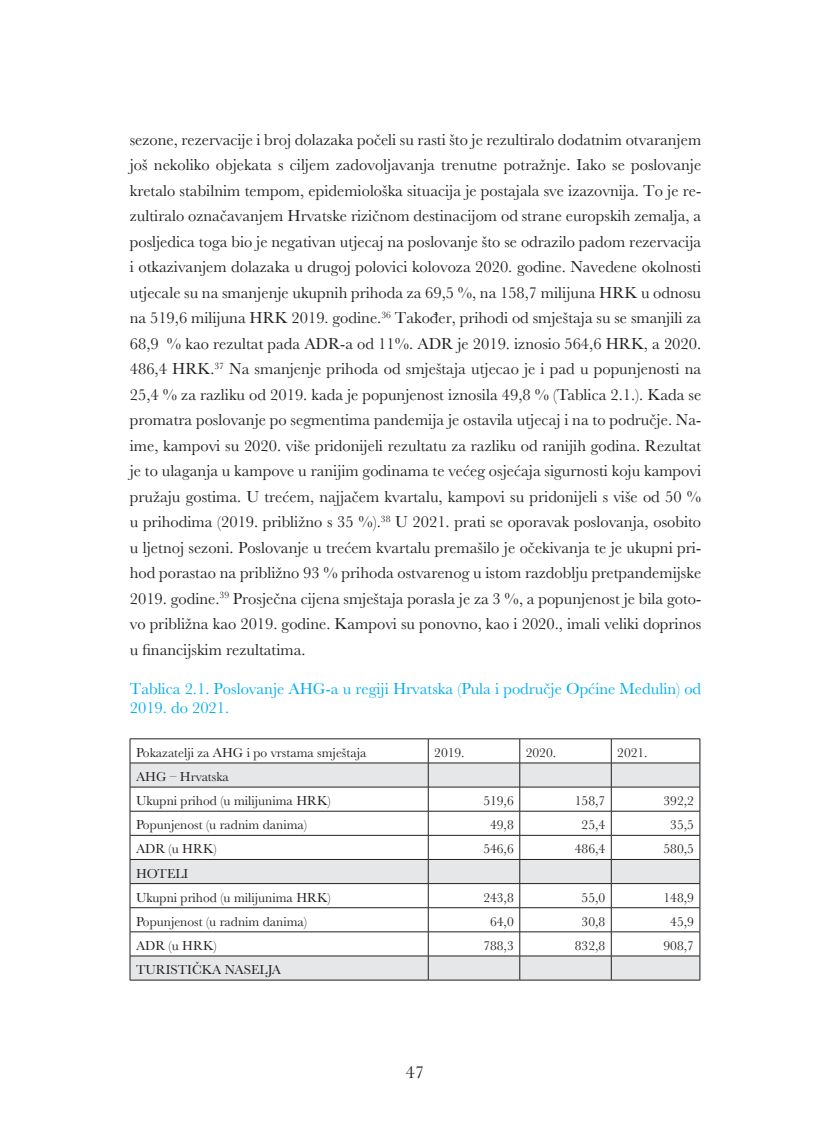
<style>
.page{position:relative;width:830px;height:1127px;background:#fff}
.page>*{position:absolute;margin:0;border:0;box-sizing:border-box;transform-origin:0 0}
.t1{font:18px "Baskerville";color:#231f20}
.t2{font:16.5px/25.5px "Baskerville";color:#231f20;text-align:justify}
.t3{font:16.5px/19.5px "Baskerville";color:#00aeef}
.t4{font:13.5px "Baskerville";color:#231f20}
</style>
<div class="page">
<svg style="left:131px;top:764px;width:568px;height:216px"></svg>
<hr style="left:130px;top:738px;width:298px;height:1px;background:#231f20">
<hr style="left:428px;top:738px;width:91px;height:1px;background:#231f20">
<hr style="left:519px;top:738px;width:92px;height:1px;background:#231f20">
<hr style="left:611px;top:738px;width:88px;height:1px;background:#231f20">
<hr style="left:130px;top:763px;width:298px;height:1px;background:#231f20">
<hr style="left:428px;top:763px;width:91px;height:1px;background:#231f20">
<hr style="left:519px;top:763px;width:92px;height:1px;background:#231f20">
<hr style="left:611px;top:763px;width:88px;height:1px;background:#231f20">
<hr style="left:130px;top:787px;width:298px;height:1px;background:#231f20">
<hr style="left:428px;top:787px;width:91px;height:1px;background:#231f20">
<hr style="left:519px;top:787px;width:92px;height:1px;background:#231f20">
<hr style="left:611px;top:787px;width:88px;height:1px;background:#231f20">
<hr style="left:130px;top:811px;width:298px;height:1px;background:#231f20">
<hr style="left:428px;top:811px;width:91px;height:1px;background:#231f20">
<hr style="left:519px;top:811px;width:92px;height:1px;background:#231f20">
<hr style="left:611px;top:811px;width:88px;height:1px;background:#231f20">
<hr style="left:130px;top:835px;width:298px;height:1px;background:#231f20">
<hr style="left:428px;top:835px;width:91px;height:1px;background:#231f20">
<hr style="left:519px;top:835px;width:92px;height:1px;background:#231f20">
<hr style="left:611px;top:835px;width:88px;height:1px;background:#231f20">
<hr style="left:130px;top:859px;width:298px;height:1px;background:#231f20">
<hr style="left:428px;top:859px;width:91px;height:1px;background:#231f20">
<hr style="left:519px;top:859px;width:92px;height:1px;background:#231f20">
<hr style="left:611px;top:859px;width:88px;height:1px;background:#231f20">
<hr style="left:130px;top:883px;width:298px;height:1px;background:#231f20">
<hr style="left:428px;top:883px;width:91px;height:1px;background:#231f20">
<hr style="left:519px;top:883px;width:92px;height:1px;background:#231f20">
<hr style="left:611px;top:883px;width:88px;height:1px;background:#231f20">
<hr style="left:130px;top:907px;width:298px;height:1px;background:#231f20">
<hr style="left:428px;top:907px;width:91px;height:1px;background:#231f20">
<hr style="left:519px;top:907px;width:92px;height:1px;background:#231f20">
<hr style="left:611px;top:907px;width:88px;height:1px;background:#231f20">
<hr style="left:130px;top:931px;width:298px;height:1px;background:#231f20">
<hr style="left:428px;top:931px;width:91px;height:1px;background:#231f20">
<hr style="left:519px;top:931px;width:92px;height:1px;background:#231f20">
<hr style="left:611px;top:931px;width:88px;height:1px;background:#231f20">
<hr style="left:130px;top:956px;width:298px;height:1px;background:#231f20">
<svg style="left:130px;top:739px;width:1px;height:241px"></svg>
<hr style="left:428px;top:956px;width:91px;height:1px;background:#231f20">
<svg style="left:428px;top:739px;width:1px;height:241px"></svg>
<hr style="left:519px;top:956px;width:92px;height:1px;background:#231f20">
<svg style="left:519px;top:739px;width:1px;height:241px"></svg>
<hr style="left:611px;top:956px;width:88px;height:1px;background:#231f20">
<svg style="left:610px;top:739px;width:1px;height:241px"></svg>
<svg style="left:699px;top:739px;width:1px;height:241px"></svg>
<hr style="left:130px;top:980px;width:298px;height:1px;background:#231f20">
<hr style="left:428px;top:980px;width:91px;height:1px;background:#231f20">
<hr style="left:519px;top:980px;width:92px;height:1px;background:#231f20">
<hr style="left:611px;top:980px;width:88px;height:1px;background:#231f20">
<p class="t2" style="left:130px;top:127px;width:572px">sezone, rezervacije i broj dolazaka počeli su rasti što je rezultiralo dodatnim otvaranjem još nekoliko objekata s ciljem zadovoljavanja trenutne potražnje. Iako se poslovanje kretalo stabilnim tempom, epidemiološka situacija je postajala sve izazovnija. To je re&shy;zultiralo označavanjem Hrvatske rizičnom destinacijom od strane europskih zemalja, a posljedica toga bio je negativan utjecaj na poslovanje što se odrazilo padom rezervacija i otkazivanjem dolazaka u drugoj polovici kolovoza 2020. godine. Navedene okolnosti utjecale su na smanjenje ukupnih prihoda za 69,5 %, na 158,7 milijuna HRK u odnosu na 519,6 milijuna HRK 2019. godine.<sup>36</sup> Također, prihodi od smještaja su se smanjili za 68,9 % kao rezultat pada ADR-a od 11%. ADR je 2019. iznosio 564,6 HRK, a 2020.<br>486,4 HRK.<sup>37</sup> Na smanjenje prihoda od smještaja utjecao je i pad u popunjenosti na 25,4 % za razliku od 2019. kada je popunjenost iznosila 49,8 % (Tablica 2.1.). Kada se promatra poslovanje po segmentima pandemija je ostavila utjecaj i na to područje. Na&shy;ime, kampovi su 2020. više pridonijeli rezultatu za razliku od ranijih godina. Rezultat je to ulaganja u kampove u ranijim godinama te većeg osjećaja sigurnosti koju kampovi pružaju gostima. U trećem, najjačem kvartalu, kampovi su pridonijeli s više od 50 % u prihodima (2019. približno s 35 %).<sup>38</sup> U 2021. prati se oporavak poslovanja, osobito u ljetnoj sezoni. Poslovanje u trećem kvartalu premašilo je očekivanja te je ukupni pri&shy;hod porastao na približno 93 % prihoda ostvarenog u istom razdoblju pretpandemijske 2019. godine.<sup>39</sup> Prosječna cijena smještaja porasla je za 3 %, a popunjenost je bila goto&shy;vo približna kao 2019. godine. Kampovi su ponovno, kao i 2020., imali veliki doprinos u financijskim rezultatima.</p>
<p class="t3" style="left:130px;top:679px;width:572px">Tablica 2.1. Poslovanje AHG-a u regiji Hrvatska (Pula i područje Općine Medulin) od<br>2019. do 2021.</p>
<p class="t4" style="left:136px;top:744px;width:232px">Pokazatelji za AHG i po vrstama smještaja</p>
<p class="t4" style="left:434px;top:744px;width:32px">2019.</p>
<p class="t4" style="left:525px;top:744px;width:32px">2020.</p>
<p class="t4" style="left:617px;top:744px;width:32px">2021.</p>
<p class="t4" style="left:136px;top:768px;width:94px">AHG – Hrvatska</p>
<p class="t4" style="left:136px;top:792px;width:196px">Ukupni prihod (u milijunima HRK)</p>
<p class="t4" style="left:483px;top:792px;width:32px">519,6</p>
<p class="t4" style="left:574px;top:792px;width:32px">158,7</p>
<p class="t4" style="left:663px;top:792px;width:32px">392,2</p>
<p class="t4" style="left:136px;top:816px;width:172px">Popunjenost (u radnim danima)</p>
<p class="t4" style="left:490px;top:816px;width:25px">49,8</p>
<p class="t4" style="left:581px;top:816px;width:25px">25,4</p>
<p class="t4" style="left:670px;top:816px;width:25px">35,5</p>
<p class="t4" style="left:136px;top:840px;width:82px">ADR (u HRK)</p>
<p class="t4" style="left:483px;top:840px;width:32px">546,6</p>
<p class="t4" style="left:574px;top:840px;width:32px">486,4</p>
<p class="t4" style="left:663px;top:840px;width:32px">580,5</p>
<p class="t4" style="left:136px;top:864px;width:54px">HOTELI</p>
<p class="t4" style="left:136px;top:889px;width:196px">Ukupni prihod (u milijunima HRK)</p>
<p class="t4" style="left:483px;top:889px;width:32px">243,8</p>
<p class="t4" style="left:581px;top:889px;width:25px">55,0</p>
<p class="t4" style="left:663px;top:889px;width:32px">148,9</p>
<p class="t4" style="left:136px;top:913px;width:172px">Popunjenost (u radnim danima)</p>
<p class="t4" style="left:490px;top:913px;width:25px">64,0</p>
<p class="t4" style="left:581px;top:913px;width:25px">30,8</p>
<p class="t4" style="left:670px;top:913px;width:25px">45,9</p>
<p class="t4" style="left:136px;top:937px;width:82px">ADR (u HRK)</p>
<p class="t4" style="left:483px;top:937px;width:32px">788,3</p>
<p class="t4" style="left:574px;top:937px;width:32px">832,8</p>
<p class="t4" style="left:663px;top:937px;width:32px">908,7</p>
<p class="t4" style="left:136px;top:961px;width:146px">TURISTIČKA NASELJA</p>
<p class="t1" style="left:406px;top:1061px;width:19px">47</p>
</div>
